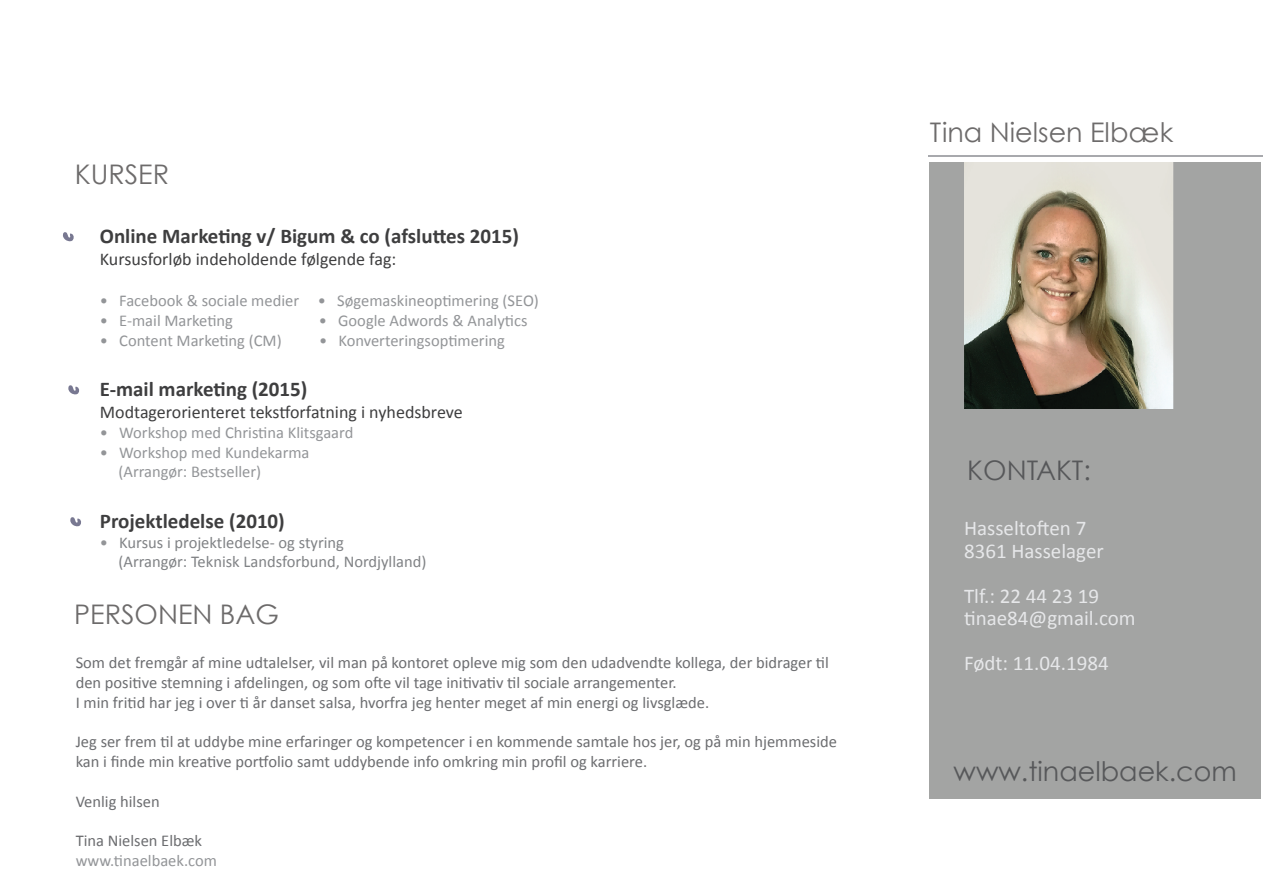
<style>
.page{position:relative;width:1263px;height:893px;background:#fff}
.page>*{position:absolute;margin:0;border:0;box-sizing:border-box;transform-origin:0 0}
.t1{font:27px "Century Gothic";color:#6d6b6b}
.t2{font:27px "Century Gothic";color:#57585a}
.t3{font:700 21px "Calibri";color:#3e3e3f}
.t4{font:21px/22.5px "Calibri";color:#e6e7e9}
.t5{font:18px "Calibri";color:#3e3e3f}
.t6{font:16.5px/19.8px "Calibri";color:#6c6d70}
.t7{font:16.5px/19.8px "Calibri";color:#939598}
.t8{font:16.5px/19.8px "Calibri";color:#808285}
.s1{color:#939598}
.s2{color:#6c6d70}
</style>
<div class="page">
<svg style="left:63px;top:232px;width:11px;height:10px"></svg>
<svg style="left:68px;top:385px;width:11px;height:10px"></svg>
<div style="left:929px;top:162px;width:332px;height:636px;background:#a3a4a3"></div>
<hr style="left:928px;top:156px;width:334px;height:1px;background:#a8a9ad">
<img style="left:964px;top:162px;width:209px;height:246px">
<svg style="left:70px;top:517px;width:11px;height:10px"></svg>
<p class="t1" style="left:75px;top:158px;width:96px">KURSER</p>
<p class="t3" style="left:100px;top:223px;width:421px">Online Marketing v/ Bigum &amp; co (afsluttes 2015)</p>
<p class="t5" style="left:100px;top:248px;width:298px">Kursusforløb indeholdende følgende fag:</p>
<p class="t7" style="left:100px;top:291px;width:441px">• Facebook &amp; sociale medier • Søgemaskineoptimering (SEO)</p>
<p class="t7" style="left:100px;top:311px;width:135px">• E-mail Marketing</p>
<p class="t7" style="left:319px;top:311px;width:210px">• Google Adwords &amp; Analytics</p>
<p class="t7" style="left:100px;top:331px;width:183px">• Content Marketing (CM)</p>
<p class="t7" style="left:319px;top:331px;width:187px">• Konverteringsoptimering</p>
<p class="t3" style="left:100px;top:376px;width:209px">E-mail marketing (2015)</p>
<p class="t5" style="left:100px;top:401px;width:364px">Modtagerorienteret tekstforfatning i nyhedsbreve</p>
<p class="t7" style="left:100px;top:422px;width:255px">• Workshop med Christina Klitsgaard</p>
<p class="t7" style="left:118px;top:442px;width:193px;text-indent:-19px">• Workshop med Kundekarma (Arrangør: Bestseller)</p>
<p class="t3" style="left:100px;top:507px;width:186px">Projektledelse (2010)</p>
<p class="t8" style="left:118px;top:532px;width:309px;text-indent:-19px"><span class="s1">•</span> Kursus i projektledelse- og styring<br>(Arrangør: Teknisk Landsforbund, Nordjylland)</p>
<p class="t1" style="left:74px;top:597px;width:206px">PERSONEN BAG</p>
<p class="t6" style="left:76px;top:653px;width:755px">Som det fremgår af mine udtalelser, vil man på kontoret opleve mig som den udadvendte kollega, der bidrager til den positive stemning i afdelingen, og som ofte vil tage initivativ til sociale arrangementer.<br>I min fritid har jeg i over ti år danset salsa, hvorfra jeg henter meget af min energi og livsglæde.</p>
<p class="t6" style="left:76px;top:732px;width:763px">Jeg ser frem til at uddybe mine erfaringer og kompetencer i en kommende samtale hos jer, og på min hjemmeside kan i finde min kreative portfolio samt uddybende info omkring min profil og karriere.</p>
<p class="t6" style="left:76px;top:791px;width:86px">Venlig hilsen</p>
<p class="t7" style="left:76px;top:831px;width:143px"><span class="s2">Tina Nielsen Elbæk </span>www.tinaelbaek.com</p>
<p class="t1" style="left:930px;top:115px;width:245px">Tina Nielsen Elbæk</p>
<p class="t2" style="left:967px;top:453px;width:125px">KONTAKT:</p>
<p class="t4" style="left:964px;top:517px;width:141px">Hasseltoften 7<br>8361 Hasselager</p>
<p class="t4" style="left:964px;top:584px;width:173px">Tlf.: 22 44 23 19 tinae84@gmail.com</p>
<p class="t4" style="left:964px;top:652px;width:146px">Født: 11.04.1984</p>
<p class="t2" style="left:953px;top:755px;width:285px">www.tinaelbaek.com</p>
</div>
